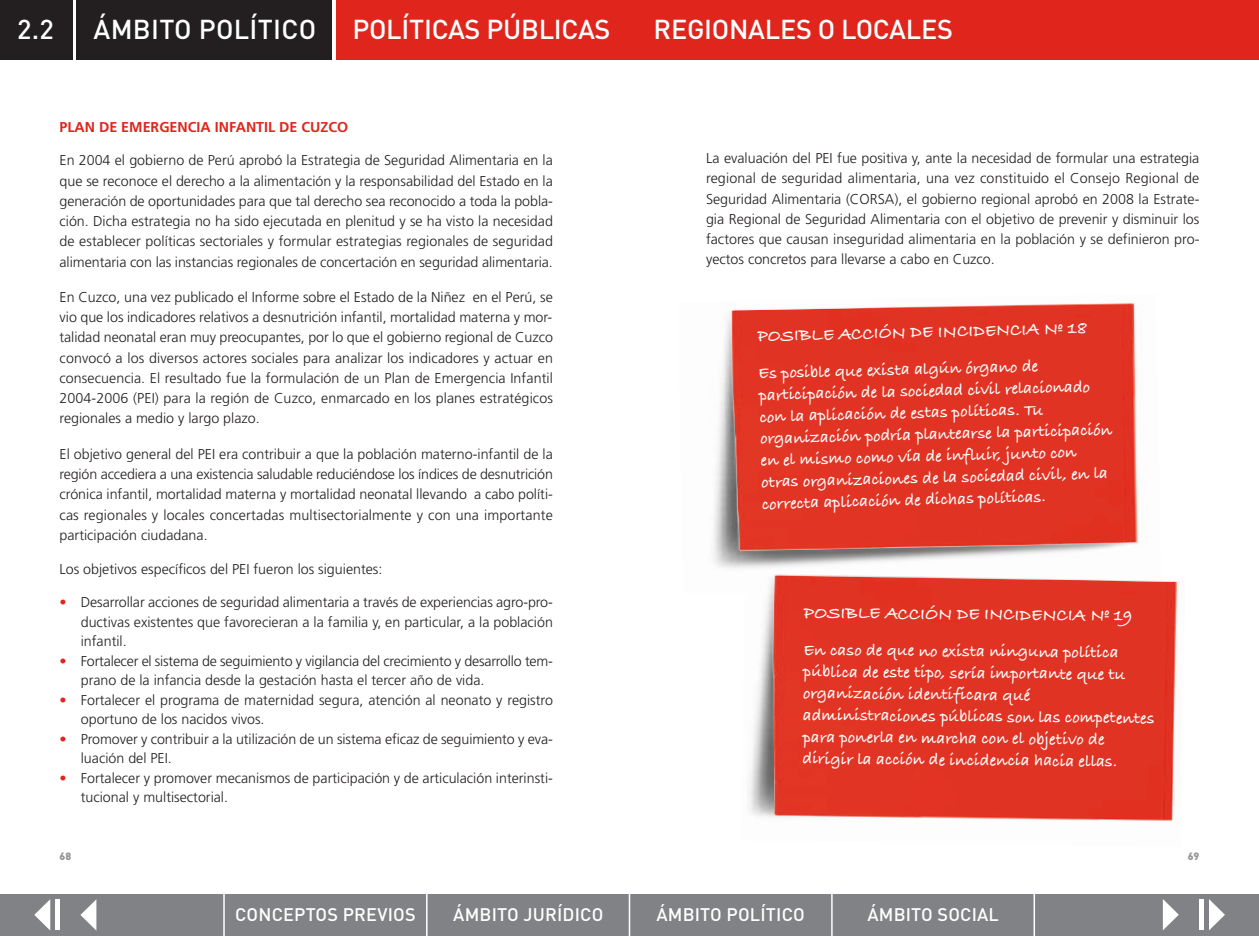
<style>
.page{position:relative;width:1259px;height:936px;background:#fff}
.page>*{position:absolute;margin:0;border:0;box-sizing:border-box;transform-origin:0 0}
.t1{font:500 27px "DIN";letter-spacing:-.01em;color:#fff}
.t2{font:500 27px "DIN";letter-spacing:.01em;color:#fff}
.t3{font:700 18px "Bradley Hand ITC Std";letter-spacing:-.01em;color:#fff}
.t4{font:500 18px "DIN";letter-spacing:.01em;color:#fff}
.t5{font:700 17.25px/21.8px "Bradley Hand ITC Std";color:#fff}
.t6{font:300 14.25px/20.2px "Frutiger LT Std";color:#231f20;text-align:justify}
.t7{font:700 14.25px "Frutiger LT Std";color:#e0251c}
.t8{font:900 10.5px "DIN";color:#939598}
.s1{color:#e0251c}
</style>
<div class="page">
<div style="left:629px;top:0;width:630px;height:60px;background:#e0251c"></div>
<div style="left:336px;top:0;width:293px;height:60px;background:#e0251c"></div>
<div style="left:0;top:0;width:72px;height:60px;background:#231f20"></div>
<div style="left:77px;top:0;width:255px;height:60px;background:#231f20"></div>
<div style="left:0;top:893px;width:1259px;height:42px;background:#808285"></div>
<hr style="left:426px;top:893px;width:1px;height:42px;background:#fff">
<hr style="left:223px;top:893px;width:2px;height:42px;background:#fff">
<svg style="left:34px;top:899px;width:16px;height:31px"></svg>
<svg style="left:80px;top:900px;width:16px;height:30px"></svg>
<div style="left:55px;top:899px;width:5px;height:31px;background:#fff"></div>
<hr style="left:629px;top:893px;width:1px;height:42px;background:#fff">
<hr style="left:831px;top:893px;width:1px;height:42px;background:#fff">
<hr style="left:1033px;top:893px;width:2px;height:42px;background:#fff">
<svg style="left:1209px;top:899px;width:16px;height:31px"></svg>
<svg style="left:1162px;top:899px;width:16px;height:31px"></svg>
<hr style="left:1199px;top:899px;width:4px;height:31px;background:#fff">
<img style="left:713px;top:310px;width:426px;height:258px">
<div style="left:732px;top:303px;width:405px;height:248px;background:#e13323"></div>
<img style="left:749px;top:574px;width:429px;height:243px">
<div style="left:773px;top:575px;width:404px;height:246px;background:#e13323"></div>
<h1 class="t1" style="left:17px;top:14px;width:38px">2.2</h1>
<h1 class="t2" style="left:94px;top:14px;width:224px">ÁMBITO POLÍTICO</h1>
<h1 class="t1" style="left:352px;top:14px;width:260px">POLÍTICAS PÚBLICAS</h1>
<h1 class="t1" style="left:653px;top:14px;width:301px">REGIONALES O LOCALES</h1>
<p class="t7" style="left:60px;top:122px;width:290px">PLAN DE EMERGENCIA INFANTIL DE CUZCO</p>
<p class="t6" style="left:60px;top:151px;width:495px">En 2004 el gobierno de Perú aprobó la Estrategia de Seguridad Alimentaria en la que se reconoce el derecho a la alimentación y la responsabilidad del Estado en la generación de oportunidades para que tal derecho sea reconocido a toda la pobla&shy;ción. Dicha estrategia no ha sido ejecutada en plenitud y se ha visto la necesidad de establecer políticas sectoriales y formular estrategias regionales de seguridad alimentaria con las instancias regionales de concertación en seguridad alimentaria.</p>
<p class="t6" style="left:60px;top:288px;width:495px">En Cuzco, una vez publicado el Informe sobre el Estado de la Niñez en el Perú, se vio que los indicadores relativos a desnutrición infantil, mortalidad materna y mor&shy;talidad neonatal eran muy preocupantes, por lo que el gobierno regional de Cuzco convocó a los diversos actores sociales para analizar los indicadores y actuar en consecuencia. El resultado fue la formulación de un Plan de Emergencia Infantil 2004-2006 (PEI) para la región de Cuzco, enmarcado en los planes estratégicos regionales a medio y largo plazo.</p>
<p class="t6" style="left:60px;top:445px;width:495px">El objetivo general del PEI era contribuir a que la población materno-infantil de la región accediera a una existencia saludable reduciéndose los índices de desnutrición crónica infantil, mortalidad materna y mortalidad neonatal llevando a cabo políti&shy;cas regionales y locales concertadas multisectorialmente y con una importante participación ciudadana.</p>
<p class="t6" style="left:60px;top:560px;width:324px">Los objetivos específicos del PEI fueron los siguientes:</p>
<p class="t6" style="left:81px;top:593px;width:473px;line-height:19.5px;text-indent:-21px"><span class="s1">•</span> Desarrollar acciones de seguridad alimentaria a través de experiencias agro-pro&shy;ductivas existentes que favorecieran a la familia y, en particular, a la población infantil.</p>
<p class="t6" style="left:81px;top:652px;width:473px;line-height:19.5px;text-indent:-21px"><span class="s1">•</span> Fortalecer el sistema de seguimiento y vigilancia del crecimiento y desarrollo tem&shy;prano de la infancia desde la gestación hasta el tercer año de vida.</p>
<p class="t6" style="left:81px;top:691px;width:473px;line-height:19.5px;text-indent:-21px"><span class="s1">•</span> Fortalecer el programa de maternidad segura, atención al neonato y registro oportuno de los nacidos vivos.</p>
<p class="t6" style="left:81px;top:730px;width:473px;line-height:19.5px;text-indent:-21px"><span class="s1">•</span> Promover y contribuir a la utilización de un sistema eficaz de seguimiento y eva&shy;luación del PEI.</p>
<p class="t6" style="left:81px;top:769px;width:473px;line-height:19.5px;text-indent:-21px"><span class="s1">•</span> Fortalecer y promover mecanismos de participación y de articulación interinsti&shy;tucional y multisectorial.</p>
<p class="t8" style="left:60px;top:849px;width:13px">68</p>
<p class="t6" style="left:706px;top:149px;width:495px">La evaluación del PEI fue positiva y, ante la necesidad de formular una estrategia regional de seguridad alimentaria, una vez constituido el Consejo Regional de Seguridad Alimentaria (CORSA), el gobierno regional aprobó en 2008 la Estrate&shy;gia Regional de Seguridad Alimentaria con el objetivo de prevenir y disminuir los factores que causan inseguridad alimentaria en la población y se definieron pro&shy;yectos concretos para llevarse a cabo en Cuzco.</p>
<p class="t3" style="left:757px;top:323px;width:331px;rotate:-1deg">POSIBLE ACCIÓN DE INCIDENCIA Nº 18</p>
<p class="t5" style="left:758px;top:360px;width:354px;rotate:-1deg">Es posible que exista algún órgano de participación de la sociedad civil relacionado con la aplicación de estas políticas. Tu organización podría plantearse la participación en el mismo como vía de influir, junto con otras organizaciones de la sociedad civil, en la correcta aplicación de dichas políticas.</p>
<p class="t3" style="left:804px;top:602px;width:330px">POSIBLE ACCIÓN DE INCIDENCIA Nº 19</p>
<p class="t5" style="left:802px;top:639px;width:353px">En caso de que no exista ninguna política pública de este tipo, sería importante que tu organización identificara qué administraciones públicas son las competentes para ponerla en marcha con el objetivo de dirigir la acción de incidencia hacia ellas.</p>
<p class="t8" style="left:1187px;top:849px;width:13px">69</p>
<p class="t4" style="left:235px;top:903px;width:182px">CONCEPTOS PREVIOS</p>
<p class="t4" style="left:453px;top:903px;width:152px">ÁMBITO JURÍDICO</p>
<p class="t4" style="left:656px;top:903px;width:150px">ÁMBITO POLÍTICO</p>
<p class="t4" style="left:867px;top:903px;width:133px">ÁMBITO SOCIAL</p>
</div>
